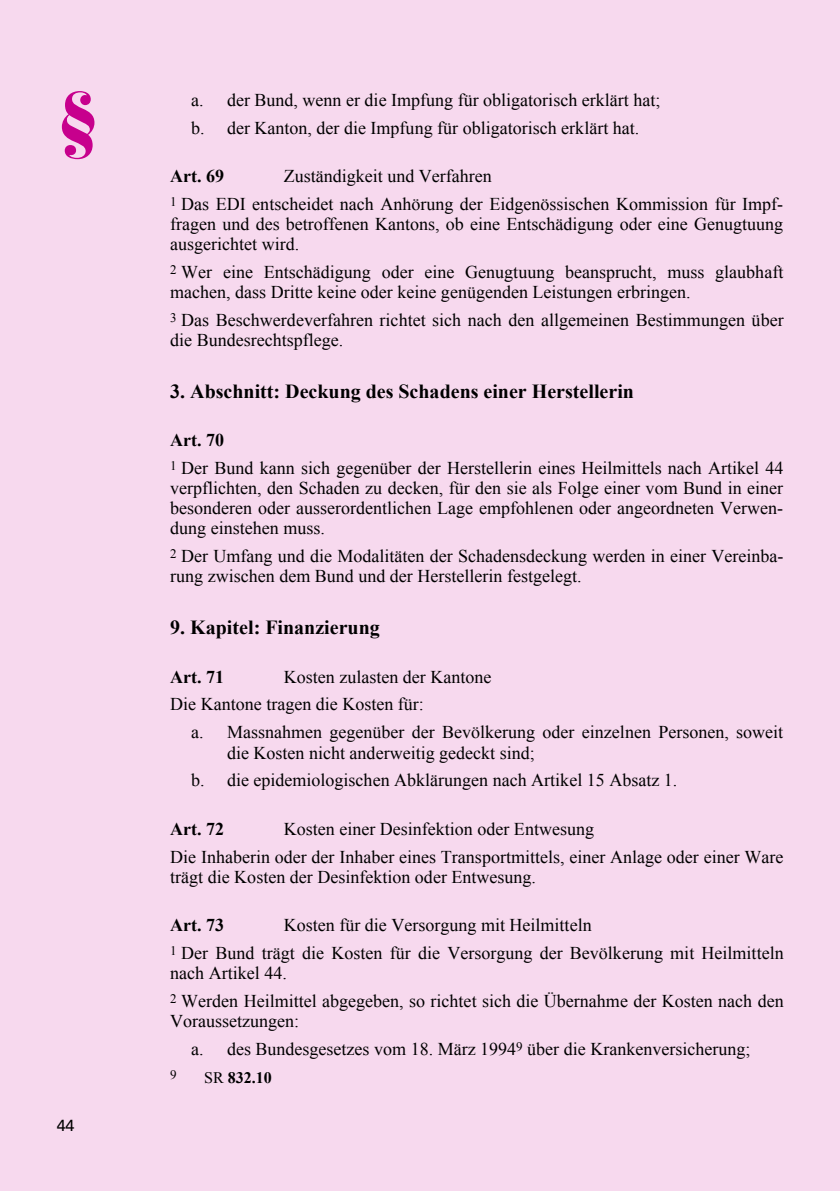
<style>
.page{position:relative;width:840px;height:1191px;background:#fff}
.page>*{position:absolute;margin:0;border:0;box-sizing:border-box;transform-origin:0 0}
.t1{font:900 70px "Bauer Bodoni";color:#c7008d}
.t2{font:700 20px "Times New Roman";color:#000}
.t3{font:18px/28px "Times New Roman";color:#000}
.t4{font:700 18px "Times New Roman";color:#000}
.t5{font:700 16px "Times New Roman";color:#000}
.t6{font:16px "Univers";color:#000}
.t7{font:13px "Times New Roman";color:#000}
.s1{font-weight:700}
.s2{font-weight:400}
</style>
<div class="page">
<div style="left:0;top:0;width:839px;height:1191px;background:#f7d9ee"></div>
<h1 class="t1" style="left:57px;top:91px;width:44px">§</h1>
<p class="t6" style="left:57px;top:1119px;width:19px">44</p>
<p class="t3" style="left:191px;top:86px;width:470px">a. der Bund, wenn er die Impfung für obligatorisch erklärt hat; b. der Kanton, der die Impfung für obligatorisch erklärt hat.</p>
<p class="t4" style="left:170px;top:166px;width:55px">Art. 69</p>
<p class="t3" style="left:170px;top:162px;width:614px;text-indent:113px">Zuständigkeit und Verfahren<br><sup>1</sup> Das EDI entscheidet nach Anhörung der Eidgenössischen Kommission für Impf-</p>
<p class="t3" style="left:170px;top:214px;width:614px;line-height:20px">fragen und des betroffenen Kantons, ob eine Entschädigung oder eine Genugtuung ausgerichtet wird.</p>
<p class="t3" style="left:170px;top:262px;width:614px;line-height:20px"><sup>2</sup> Wer eine Entschädigung oder eine Genugtuung beansprucht, muss glaubhaft machen, dass Dritte keine oder keine genügenden Leistungen erbringen.</p>
<p class="t3" style="left:170px;top:310px;width:614px;line-height:20px"><sup>3</sup> Das Beschwerdeverfahren richtet sich nach den allgemeinen Bestimmungen über die Bundesrechtspflege.</p>
<p class="t2" style="left:170px;top:380px;width:465px">3. Abschnitt: Deckung des Schadens einer Herstellerin</p>
<p class="t3" style="left:170px;top:426px;width:614px"><span class="s1">Art. 70<br></span><sup>1</sup> Der Bund kann sich gegenüber der Herstellerin eines Heilmittels nach Artikel 44</p>
<p class="t3" style="left:170px;top:478px;width:614px;line-height:20px;text-align:justify">verpflichten, den Schaden zu decken, für den sie als Folge einer vom Bund in einer besonderen oder ausserordentlichen Lage empfohlenen oder angeordneten Verwen&shy;dung einstehen muss.</p>
<p class="t3" style="left:170px;top:546px;width:614px;line-height:20px"><sup>2</sup> Der Umfang und die Modalitäten der Schadensdeckung werden in einer Vereinba&shy;rung zwischen dem Bund und der Herstellerin festgelegt.</p>
<p class="t2" style="left:170px;top:616px;width:211px">9. Kapitel: Finanzierung</p>
<p class="t4" style="left:170px;top:666px;width:55px">Art. 71</p>
<p class="t3" style="left:170px;top:662px;width:322px;text-indent:113px">Kosten zulasten der Kantone<br>Die Kantone tragen die Kosten für:</p>
<p class="t3" style="left:227px;top:722px;width:557px;line-height:20px;text-indent:-36px">a. Massnahmen gegenüber der Bevölkerung oder einzelnen Personen, soweit die Kosten nicht anderweitig gedeckt sind;</p>
<p class="t3" style="left:191px;top:766px;width:487px">b. die epidemiologischen Abklärungen nach Artikel 15 Absatz 1.</p>
<p class="t4" style="left:170px;top:818px;width:55px">Art. 72</p>
<p class="t3" style="left:170px;top:814px;width:614px;text-indent:113px">Kosten einer Desinfektion oder Entwesung<br>Die Inhaberin oder der Inhaber eines Transportmittels, einer Anlage oder einer Ware</p>
<p class="t3" style="left:170px;top:862px;width:367px">trägt die Kosten der Desinfektion oder Entwesung.</p>
<p class="t4" style="left:170px;top:914px;width:55px">Art. 73</p>
<p class="t3" style="left:170px;top:910px;width:614px;text-indent:113px">Kosten für die Versorgung mit Heilmitteln<br><sup>1</sup> Der Bund trägt die Kosten für die Versorgung der Bevölkerung mit Heilmitteln</p>
<p class="t3" style="left:170px;top:958px;width:614px">nach Artikel 44.<br><sup>2</sup> Werden Heilmittel abgegeben, so richtet sich die Übernahme der Kosten nach den</p>
<p class="t3" style="left:191px;top:1006px;width:560px;text-indent:-21px">Voraussetzungen:<br>a. des Bundesgesetzes vom 18. März 1994<sup>9</sup> über die Krankenversicherung;</p>
<p class="t7" style="left:170px;top:1067px;width:8px">9</p>
<p class="t5" style="left:204px;top:1068px;width:69px"><span class="s2">SR</span> 832.10</p>
</div>
